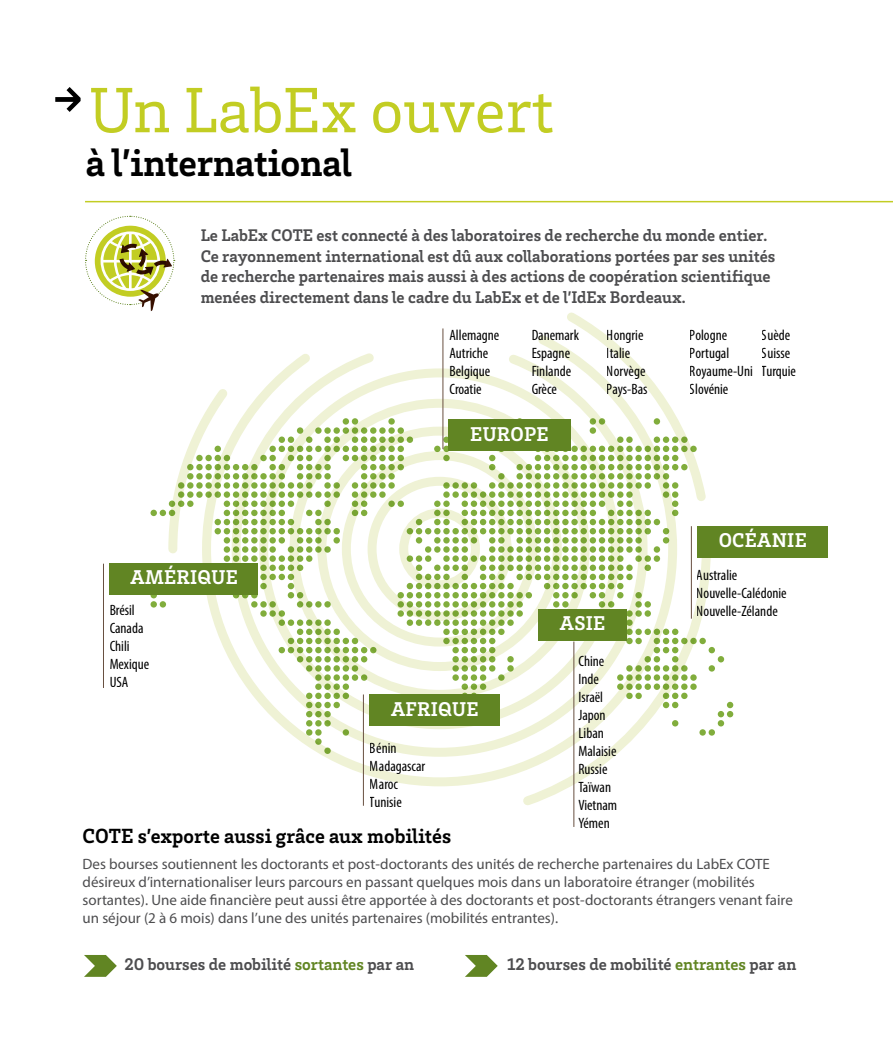
<style>
.page{position:relative;width:893px;height:1063px;background:#fff}
.page>*{position:absolute;margin:0;border:0;box-sizing:border-box;transform-origin:0 0}
.t1{font:65.55px "Brix Slab";color:#c2cd23}
.t2{font:700 39.6px "Brix Slab";letter-spacing:-.01em;color:#000}
.t3{font:700 21px "Brix Slab";color:#000}
.t4{font:700 20.4px "Brix Slab";letter-spacing:.015em;color:#fff}
.t5{font:700 17.25px/20.7px "Brix Slab";color:#4d4d4f}
.t6{font:15px/18px "Myriad Pro";color:#4d4d4f}
.t7{font:condensed 15px/18px "Myriad Pro";color:#000}
.s1{color:#618523}
</style>
<div class="page">
<svg style="left:84px;top:955px;width:33px;height:22px"></svg>
<svg style="left:465px;top:955px;width:33px;height:22px"></svg>
<svg style="left:55px;top:87px;width:26px;height:25px"></svg>
<hr style="left:85px;top:201px;width:808px;height:1px;background:#c2cd23">
<svg style="left:198px;top:328px;width:481px;height:460px"></svg>
<svg style="left:164px;top:381px;width:71px;height:174px"></svg>
<svg style="left:516px;top:540px;width:200px;height:267px"></svg>
<svg style="left:559px;top:312px;width:147px;height:191px"></svg>
<svg style="left:85px;top:215px;width:90px;height:96px"></svg>
<div style="left:448px;top:419px;width:123px;height:32px;background:#618523"></div>
<hr style="left:443px;top:328px;width:1px;height:121px;background:#685041">
<div style="left:109px;top:563px;width:148px;height:31px;background:#618523"></div>
<hr style="left:103px;top:564px;width:1px;height:124px;background:#685041">
<div style="left:369px;top:694px;width:131px;height:32px;background:#618523"></div>
<hr style="left:363px;top:694px;width:1px;height:112px;background:#685041">
<div style="left:539px;top:609px;width:88px;height:31px;background:#618523"></div>
<hr style="left:573px;top:642px;width:1px;height:185px;background:#685041">
<div style="left:697px;top:526px;width:131px;height:31px;background:#618523"></div>
<hr style="left:691px;top:526px;width:1px;height:93px;background:#685041">
<h1 class="t1" style="left:89px;top:68px;width:466px">Un LabEx ouvert</h1>
<h2 class="t2" style="left:86px;top:137px;width:268px">à l’international</h2>
<p class="t5" style="left:201px;top:224px;width:576px">Le LabEx COTE est connecté à des laboratoires de recherche du monde entier.<br>Ce rayonnement international est dû aux collaborations portées par ses unités de recherche partenaires mais aussi à des actions de coopération scientifique menées directement dans le cadre du LabEx et de l’IdEx Bordeaux.</p>
<p class="t7" style="left:449px;top:326px;width:51px">Allemagne<br>Autriche<br>Belgique<br>Croatie</p>
<p class="t7" style="left:607px;top:326px;width:42px">Hongrie<br>Italie<br>Norvège<br>Pays‐Bas</p>
<p class="t7" style="left:690px;top:326px;width:65px">Pologne<br>Portugal<br>Royaume-Uni<br>Slovénie</p>
<p class="t7" style="left:762px;top:326px;width:36px">Suède<br>Suisse<br>Turquie</p>
<h3 class="t4" style="left:470px;top:420px;width:80px">EUROPE</h3>
<p class="t7" style="left:531px;top:326px;width:49px">Danemark<br>Espagne<br>Finlande<br>Grèce</p>
<h3 class="t4" style="left:719px;top:527px;width:90px">OCÉANIE</h3>
<h3 class="t4" style="left:131px;top:564px;width:59px">Amérique</h3>
<p class="t7" style="left:697px;top:565px;width:92px">Australie<br>Nouvelle-Calédonie<br>Nouvelle-Zélande</p>
<p class="t7" style="left:110px;top:600px;width:41px">Brésil<br>Canada<br>Chili<br>Mexique<br>USA</p>
<h3 class="t4" style="left:560px;top:610px;width:26px">Asie</h3>
<p class="t7" style="left:578px;top:652px;width:40px">Chine<br>Inde<br>Israël<br>Japon<br>Liban<br>Malaisie<br>Russie<br>Taïwan<br>Vietnam<br>Yémen</p>
<h3 class="t4" style="left:391px;top:696px;width:28px">Afrique</h3>
<p class="t7" style="left:370px;top:738px;width:57px">Bénin<br>Madagascar<br>Maroc<br>Tunisie</p>
<h3 class="t3" style="left:83px;top:822px;width:370px">COTE s’exporte aussi grâce aux mobilités</h3>
<p class="t6" style="left:83px;top:855px;width:712px">Des bourses soutiennent les doctorants et post-doctorants des unités de recherche partenaires du LabEx COTE désireux d’internationaliser leurs parcours en passant quelques mois dans un laboratoire étranger (mobilités sortantes). Une aide financière peut aussi être apportée à des doctorants et post-doctorants étrangers venant faire un séjour (2 à 6 mois) dans l’une des unités partenaires (mobilités entrantes).</p>
<p class="t5" style="left:124px;top:953px;width:291px">20 bourses de mobilité <span class="s1">sortantes</span> par an</p>
<p class="t5" style="left:507px;top:953px;width:291px">12 bourses de mobilité <span class="s1">entrantes</span> par an</p>
</div>
